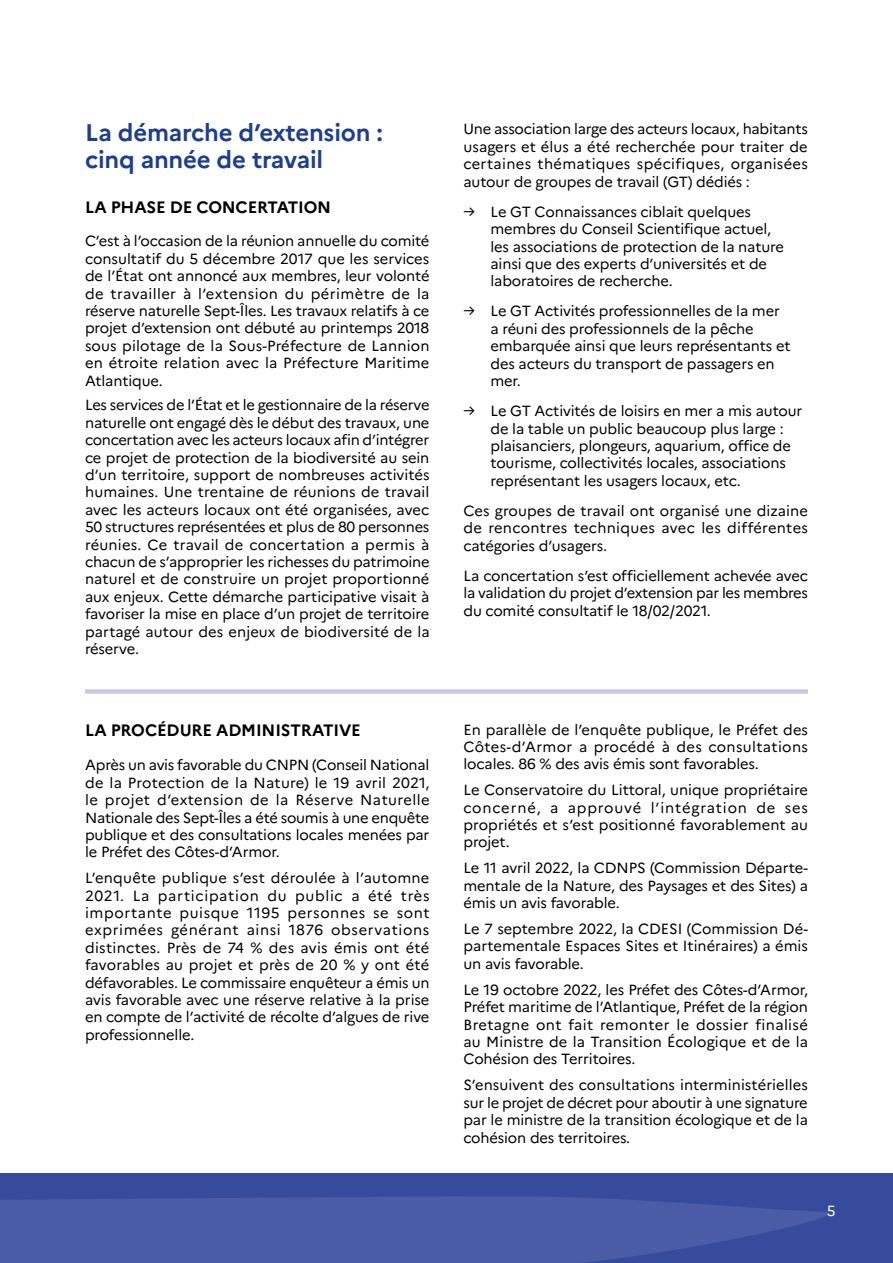
<style>
.page{position:relative;width:893px;height:1263px;background:#fff}
.page>*{position:absolute;margin:0;border:0;box-sizing:border-box;transform-origin:0 0}
.Titre{font:700 24px/27px "Marianne";letter-spacing:-.01em;color:#1d3d91}
.titre_2{font:700 16.5px "Marianne";letter-spacing:-.01em;color:#000}
.t1{font:14.7px/17.4px "Marianne";letter-spacing:-.01em;color:#000;text-align:justify}
.t2{font:14.7px "Marianne";color:#fff}
</style>
<div class="page">
<div style="left:0;top:1173px;width:893px;height:90px;background:#364b9b"></div>
<svg style="left:0;top:1196px;width:829px;height:67px;fill:#4b5ba6"></svg>
<div style="left:85px;top:689px;width:723px;height:5px;background:#c8c8e6"></div>
<p class="Titre" style="left:85px;top:117px;width:299px">La démarche d’extension : cinq année de travail</p>
<p class="titre_2" style="left:85px;top:195px;width:248px">LA PHASE DE CONCERTATION</p>
<p class="t1" style="left:85px;top:231px;width:346px">C’est à l’occasion de la réunion annuelle du comité consultatif du 5 décembre 2017 que les services de l’État ont annoncé aux membres, leur volonté de travailler à l’extension du périmètre de la réserve naturelle Sept-Îles. Les travaux relatifs à ce projet d’extension ont débuté au printemps 2018 sous pilotage de la Sous-Préfecture de Lannion en étroite relation avec la Préfecture Maritime Atlantique.</p>
<p class="t1" style="left:85px;top:395px;width:346px">Les services de l’État et le gestionnaire de la réserve naturelle ont engagé dès le début des travaux, une concertation avec les acteurs locaux afin d’intégrer ce projet de protection de la biodiversité au sein d’un territoire, support de nombreuses activités humaines. Une trentaine de réunions de travail avec les acteurs locaux ont été organisées, avec 50 structures représentées et plus de 80 personnes réunies. Ce travail de concertation a permis à chacun de s’approprier les richesses du patrimoine naturel et de construire un projet proportionné aux enjeux. Cette démarche participative visait à favoriser la mise en place d’un projet de territoire partagé autour des enjeux de biodiversité de la réserve.</p>
<p class="titre_2" style="left:85px;top:717px;width:277px">LA PROCÉDURE ADMINISTRATIVE</p>
<p class="t1" style="left:85px;top:755px;width:346px">Après un avis favorable du CNPN (Conseil National de la Protection de la Nature) le 19 avril 2021, le projet d’extension de la Réserve Naturelle Nationale des Sept-Îles a été soumis à une enquête publique et des consultations locales menées par le Préfet des Côtes-d’Armor.</p>
<p class="t1" style="left:85px;top:868px;width:346px">L’enquête publique s’est déroulée à l’automne 2021. La participation du public a été très importante puisque 1195 personnes se sont exprimées générant ainsi 1876 observations distinctes. Près de 74 % des avis émis ont été favorables au projet et près de 20 % y ont été défavorables. Le commissaire enquêteur a émis un avis favorable avec une réserve relative à la prise en compte de l’activité de récolte d’algues de rive professionnelle.</p>
<p class="t1" style="left:463px;top:119px;width:346px">Une association large des acteurs locaux, habitants usagers et élus a été recherchée pour traiter de certaines thématiques spécifiques, organisées autour de groupes de travail (GT) dédiés :</p>
<p class="t1" style="left:490px;top:202px;width:295px;text-align:left;text-indent:-27px">→ Le GT Connaissances ciblait quelques membres du Conseil Scientifique actuel, les associations de protection de la nature ainsi que des experts d’universités et de laboratoires de recherche.</p>
<p class="t1" style="left:490px;top:301px;width:302px;text-align:left;text-indent:-27px">→ Le GT Activités professionnelles de la mer a réuni des professionnels de la pêche embarquée ainsi que leurs représentants et des acteurs du transport de passagers en mer.</p>
<p class="t1" style="left:490px;top:401px;width:313px;text-align:left;text-indent:-27px">→ Le GT Activités de loisirs en mer a mis autour de la table un public beaucoup plus large : plaisanciers, plongeurs, aquarium, office de tourisme, collectivités locales, associations représentant les usagers locaux, etc.</p>
<p class="t1" style="left:463px;top:501px;width:346px">Ces groupes de travail ont organisé une dizaine de rencontres techniques avec les différentes catégories d’usagers.</p>
<p class="t1" style="left:463px;top:566px;width:346px">La concertation s’est officiellement achevée avec la validation du projet d’extension par les membres du comité consultatif le 18/02/2021.</p>
<p class="t1" style="left:463px;top:719px;width:346px">En parallèle de l’enquête publique, le Préfet des Côtes-d’Armor a procédé à des consultations locales. 86 % des avis émis sont favorables.</p>
<p class="t1" style="left:463px;top:780px;width:346px">Le Conservatoire du Littoral, unique propriétaire concerné, a approuvé l’intégration de ses propriétés et s’est positionné favorablement au projet.</p>
<p class="t1" style="left:463px;top:858px;width:346px">Le 11 avril 2022, la CDNPS (Commission Départe&shy;mentale de la Nature, des Paysages et des Sites) a émis un avis favorable.</p>
<p class="t1" style="left:463px;top:919px;width:346px">Le 7 septembre 2022, la CDESI (Commission Dé&shy;partementale Espaces Sites et Itinéraires) a émis un avis favorable.</p>
<p class="t1" style="left:463px;top:980px;width:346px">Le 19 octobre 2022, les Préfet des Côtes-d’Armor, Préfet maritime de l’Atlantique, Préfet de la région Bretagne ont fait remonter le dossier finalisé au Ministre de la Transition Écologique et de la Cohésion des Territoires.</p>
<p class="t1" style="left:463px;top:1075px;width:346px">S’ensuivent des consultations interministérielles sur le projet de décret pour aboutir à une signature par le ministre de la transition écologique et de la cohésion des territoires.</p>
<p class="t2" style="left:827px;top:1199px;width:10px">5</p>
</div>
